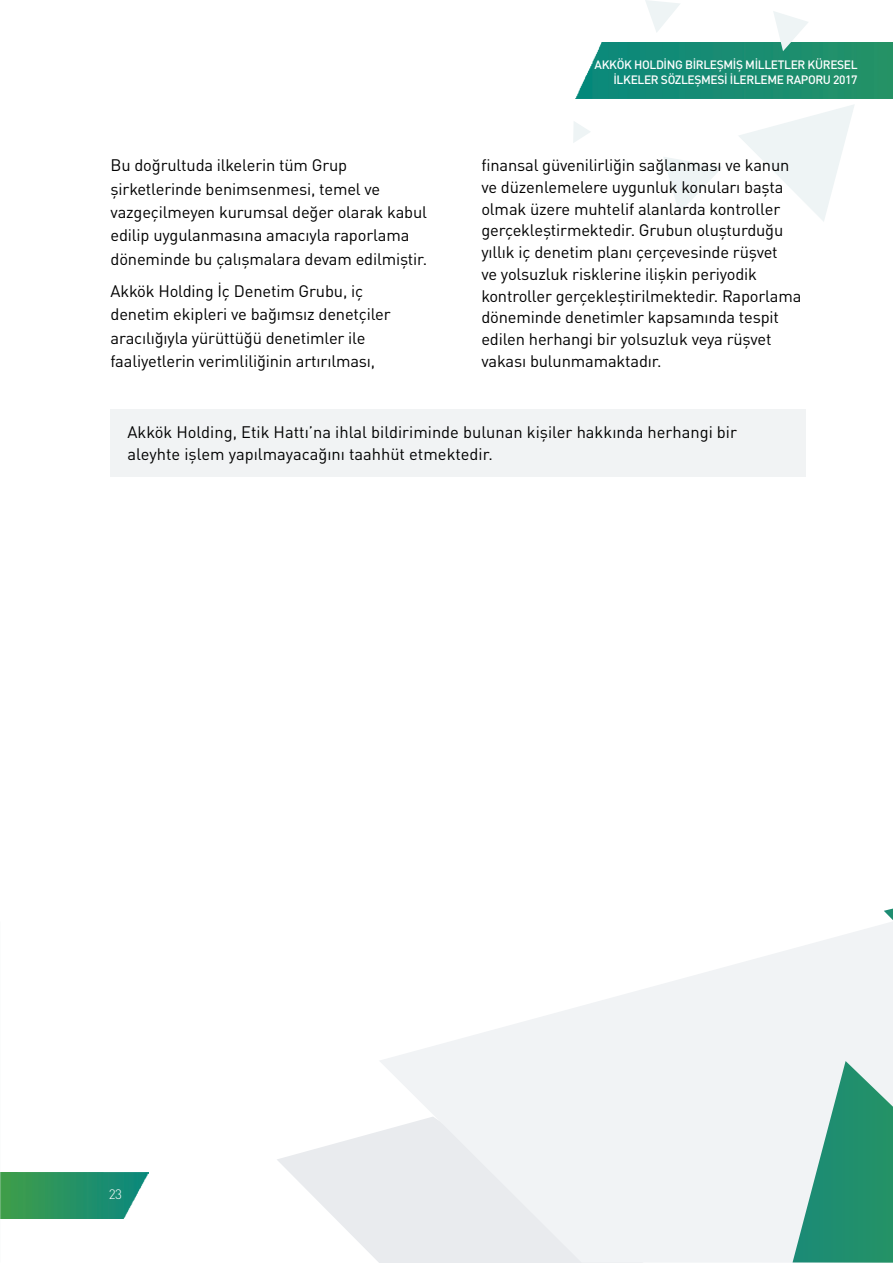
<style>
.page{position:relative;width:893px;height:1263px;background:#fff}
.page>*{position:absolute;margin:0;border:0;box-sizing:border-box;transform-origin:0 0}
.t1{font:16.5px/21.8px "DIN Pro";letter-spacing:-.01em;color:#000}
.t2{font:300 13.5px "DIN Pro";color:#fff}
.t3{font:500 12px/15px "DIN Pro";letter-spacing:-.03em;color:#fff;text-align:right}
</style>
<div class="page">
<img style="left:575px;top:43px;width:318px;height:56px">
<img style="left:1px;top:1173px;width:147px;height:46px">
<svg style="left:739px;top:105px;width:115px;height:117px"></svg>
<svg style="left:663px;top:157px;width:59px;height:56px"></svg>
<svg style="left:773px;top:11px;width:36px;height:40px"></svg>
<svg style="left:645px;top:0;width:35px;height:32px"></svg>
<svg style="left:623px;top:159px;width:7px;height:9px"></svg>
<svg style="left:573px;top:121px;width:17px;height:22px"></svg>
<svg style="left:277px;top:1131px;width:102px;height:131px"></svg>
<svg style="left:379px;top:922px;width:514px;height:341px;fill:#f1f3f5"></svg>
<svg style="left:884px;top:908px;width:9px;height:12px"></svg>
<svg style="left:792px;top:1061px;width:101px;height:202px"></svg>
<svg style="left:0;top:1107px;width:1px;height:156px"></svg>
<div style="left:111px;top:409px;width:695px;height:68px;background:#f1f3f4"></div>
<p class="t1" style="left:111px;top:152px;width:318px;line-height:23.4px">Bu doğrultuda ilkelerin tüm Grup şirketlerinde benimsenmesi, temel ve vazgeçilmeyen kurumsal değer olarak kabul edilip uygulanmasına amacıyla raporlama döneminde bu çalışmalara devam edilmiştir.</p>
<p class="t1" style="left:111px;top:277px;width:282px;line-height:23.4px">Akkök Holding İç Denetim Grubu, iç denetim ekipleri ve bağımsız denetçiler aracılığıyla yürüttüğü denetimler ile faaliyetlerin verimliliğinin artırılması,</p>
<p class="t3" style="left:595px;top:56px;width:265px">AKKÖK HOLDİNG BİRLEŞMİŞ MİLLETLER KÜRESEL<br>İLKELER SÖZLEŞMESİ İLERLEME RAPORU 2017</p>
<p class="t1" style="left:481px;top:153px;width:322px">finansal güvenilirliğin sağlanması ve kanun ve düzenlemelere uygunluk konuları başta olmak üzere muhtelif alanlarda kontroller gerçekleştirmektedir. Grubun oluşturduğu yıllık iç denetim planı çerçevesinde rüşvet<br>ve yolsuzluk risklerine ilişkin periyodik kontroller gerçekleştirilmektedir. Raporlama döneminde denetimler kapsamında tespit edilen herhangi bir yolsuzluk veya rüşvet vakası bulunmamaktadır.</p>
<p class="t1" style="left:128px;top:420px;width:611px">Akkök Holding, Etik Hattı’na ihlal bildiriminde bulunan kişiler hakkında herhangi bir aleyhte işlem yapılmayacağını taahhüt etmektedir.</p>
<p class="t2" style="left:109px;top:1184px;width:15px">23</p>
</div>
